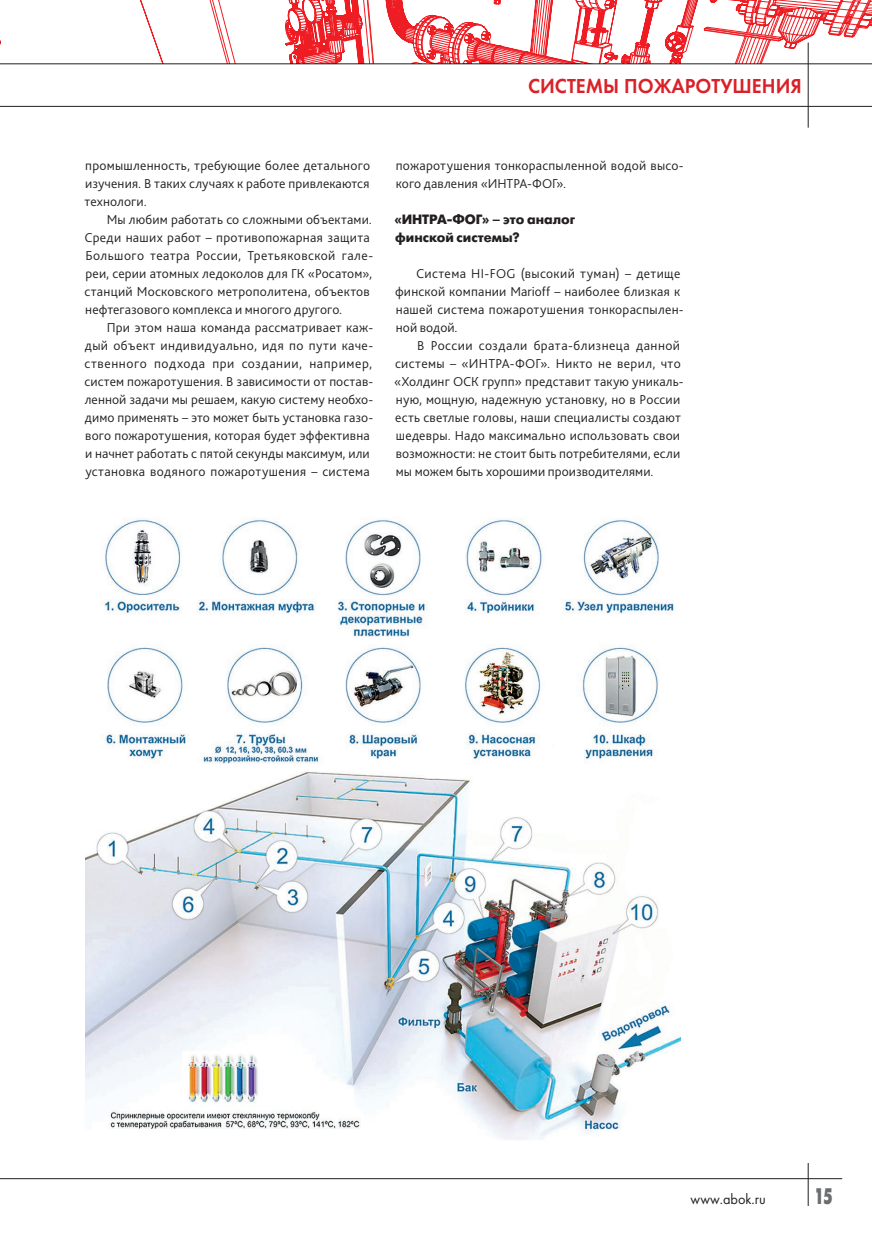
<style>
.page{position:relative;width:872px;height:1234px;background:#fff}
.page>*{position:absolute;margin:0;border:0;box-sizing:border-box;transform-origin:0 0}
.t1{font:22.5px "Futura Futuris XC";color:#6c6d70;scale:.6 1}
.t2{font:21px "Futura Demi";color:#da2128;scale:.95 1}
.t3{font:15px "Futura";color:#231f20;scale:.95 1}
.t4{font:300 13.5px/18px "Bliss Pro";letter-spacing:.015em;color:#231f20}
.t5{font:700 13.5px/18px "Futura Futuris";color:#231f20}
</style>
<div class="page">
<hr style="left:0;top:1177px;width:842px;height:1px;background:#231f20">
<hr style="left:808px;top:1162px;width:1px;height:43px;background:#231f20">
<svg style="left:294px;top:64px;width:499px;height:1px"></svg>
<svg style="left:209px;top:0;width:663px;height:63px"></svg>
<hr style="left:0;top:63px;width:872px;height:1px;background:#231f20">
<hr style="left:0;top:106px;width:872px;height:1px;background:#231f20">
<hr style="left:808px;top:43px;width:1px;height:85px;background:#231f20">
<img style="left:86px;top:519px;width:594px;height:621px">
<h2 class="t2" style="left:528px;top:73px;width:289px">СИСТЕМЫ ПОЖАРОТУШЕНИЯ</h2>
<p class="t4" style="left:85px;top:156px;width:287px;text-align:justify">промышленность, требующие более детального изучения. В таких случаях к работе привлекаются технологи.</p>
<p class="t4" style="left:84px;top:210px;width:290px;text-indent:22px">Мы любим работать со сложными объектами.<br>Среди наших работ – противопожарная защита Большого театра России, Третьяковской гале&shy;реи, серии атомных ледоколов для ГК «Росатом», станций Московского метрополитена, объектов нефтегазового комплекса и многого другого.</p>
<p class="t4" style="left:85px;top:318px;width:290px;text-indent:22px">При этом наша команда рассматривает каж&shy;дый объект индивидуально, идя по пути каче&shy;ственного подхода при создании, например, систем пожаротушения. В зависимости от постав&shy;ленной задачи мы решаем, какую систему необхо&shy;димо применять – это может быть установка газо&shy;вого пожаротушения, которая будет эффективна и начнет работать с пятой секунды максимум, или установка водяного пожаротушения – система</p>
<p class="t4" style="left:396px;top:156px;width:289px">пожаротушения тонкораспыленной водой высо&shy;кого давления «ИНТРА-ФОГ».</p>
<p class="t5" style="left:394px;top:211px;width:182px">«ИНТРА-ФОГ» – это аналог финской системы?</p>
<p class="t4" style="left:395px;top:264px;width:290px;text-indent:21px">Система HI-FOG (высокий туман) – детище финской компании Marioff – наиболее близкая к нашей система пожаротушения тонкораспылен&shy;ной водой.</p>
<p class="t4" style="left:394px;top:336px;width:291px;text-indent:23px">В России создали брата-близнеца данной системы – «ИНТРА-ФОГ». Никто не верил, что «Холдинг ОСК групп» представит такую уникаль&shy;ную, мощную, надежную установку, но в России есть светлые головы, наши специалисты создают шедевры. Надо максимально использовать свои возможности: не стоит быть потребителями, если мы можем быть хорошими производителями.</p>
<p class="t3" style="left:690px;top:1189px;width:80px">www.abok.ru</p>
<h1 class="t1" style="left:814px;top:1183px;width:32px">15</h1>
</div>
